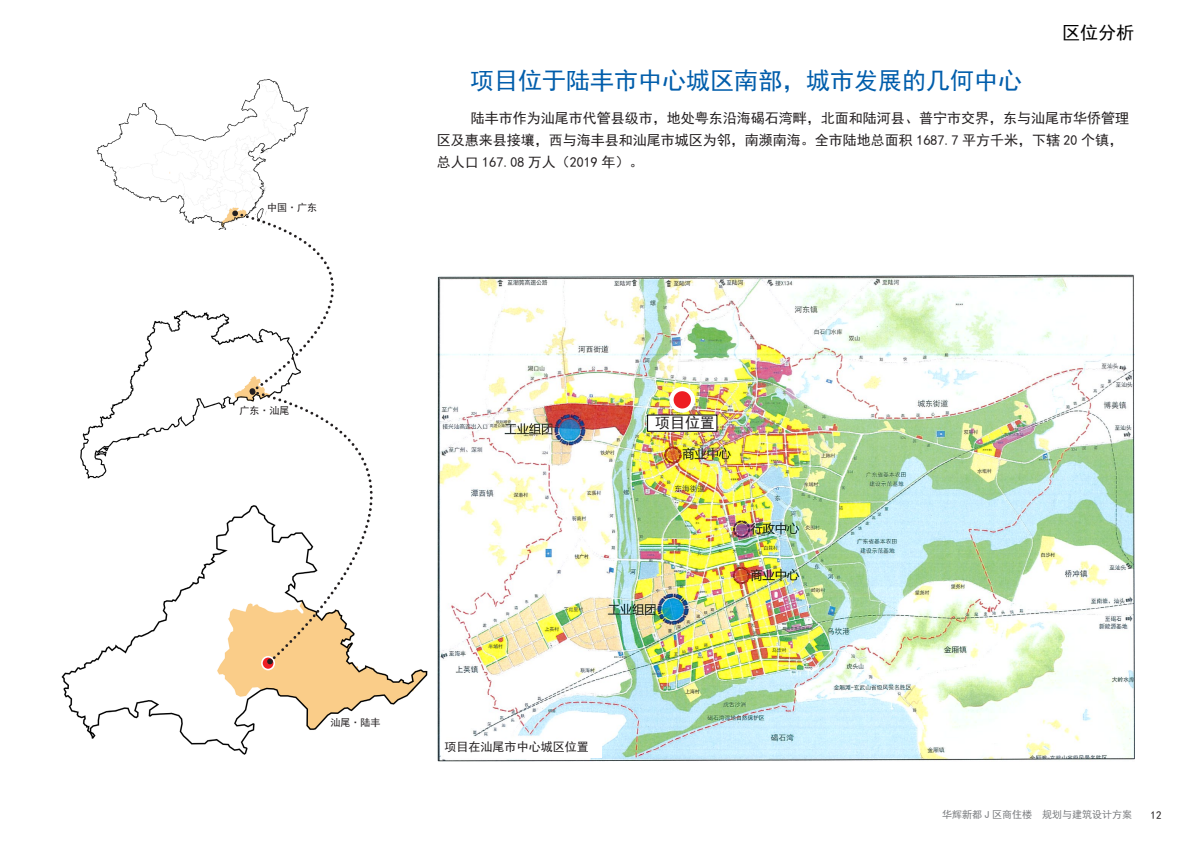
<style>
.page{position:relative;width:1191px;height:842px;background:#fff}
.page>*{position:absolute;margin:0;border:0;box-sizing:border-box;transform-origin:0 0}
.t1{font:24px "Sim Hei";color:#015dab}
.扉页中文{font:18px "Sim Hei";color:#000}
.扉页中文-2{font:14.9px "Sim Hei";color:#231f20}
.t2{font:14px/22px "Sim Hei";color:#231f20}
.t3{font:12px "Sim Hei";color:#231f20}
.t4{font:11px "Sim Hei";color:#231f20}
.t5{font:10px "Sim Hei";color:#7a7c7f}
.t6{font:10px "Sim Hei";color:#231f20}
</style>
<div class="page">
<img style="left:437px;top:275px;width:697px;height:486px">
<img style="left:96px;top:79px;width:213px;height:150px">
<img style="left:80px;top:310px;width:172px;height:169px">
<img style="left:61px;top:506px;width:367px;height:249px">
<div style="left:444px;top:740px;width:158px;height:17px;background:#fff"></div>
<div style="left:262px;top:657px;width:12px;height:12px;background:#ee1d23;border-radius:50%"></div>
<div style="left:261px;top:656px;width:14px;height:14px;border:2px solid #fff;border-radius:50%"></div>
<div style="left:647px;top:415px;width:70px;height:16px;background:#fff"></div>
<svg style="left:671px;top:389px;width:22px;height:22px"></svg>
<div style="left:669px;top:387px;width:26px;height:26px;border:4px solid #fff;border-radius:50%"></div>
<svg style="left:252px;top:389px;width:235px;height:273px"></svg>
<svg style="left:267px;top:658px;width:6px;height:7px"></svg>
<svg style="left:232px;top:210px;width:191px;height:185px"></svg>
<p class="t6" style="left:267px;top:202px;width:51px">中国·广东</p>
<p class="t6" style="left:239px;top:405px;width:51px">广东·汕尾</p>
<p class="t1" style="left:470px;top:68px;width:554px">项目位于陆丰市中心城区南部，城市发展的几何中心</p>
<p class="扉页中文" style="left:1062px;top:23px;width:73px">区位分析</p>
<p class="t2" style="left:437px;top:107px;width:694px;text-indent:34px">陆丰市作为汕尾市代管县级市，地处粤东沿海碣石湾畔，北面和陆河县、普宁市交界，东与汕尾市华侨管理区及惠来县接壤，西与海丰县和汕尾市城区为邻，南濒南海。全市陆地总面积 1687.7 平方千米，下辖 20 个镇，总人口 167.08 万人（2019 年）。</p>
<p class="扉页中文-2" style="left:655px;top:415px;width:61px">项目位置</p>
<p class="t6" style="left:330px;top:717px;width:51px">汕尾·陆丰</p>
<p class="t3" style="left:444px;top:740px;width:145px">项目在汕尾市中心城区位置</p>
<p class="t5" style="left:942px;top:810px;width:191px">华辉新都 J 区商住楼 规划与建筑设计方案</p>
<p class="t4" style="left:1150px;top:809px;width:12px">12</p>
</div>
